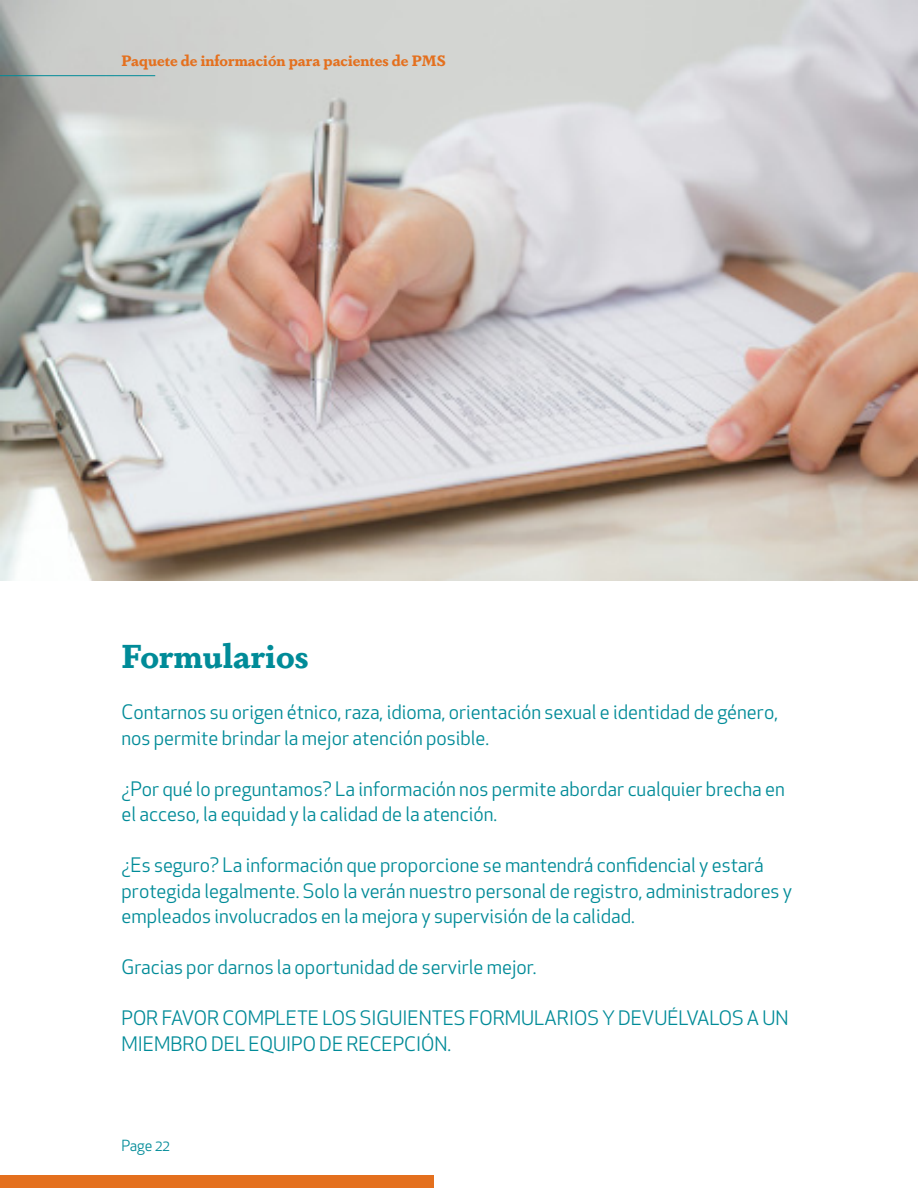
<style>
.page{position:relative;width:918px;height:1188px;background:#fff}
.page>*{position:absolute;margin:0;border:0;box-sizing:border-box;transform-origin:0 0}
.t1{font:700 33px "Dapifer";color:#008b98}
.t2{font:19.5px/25.5px "Apex New";color:#008b98}
.t3{font:700 15px "Dapifer";color:#e4701e}
.t4{font:15px "Apex New";color:#008b98}
</style>
<div class="page">
<img style="left:0;top:0;width:918px;height:581px">
<div style="left:0;top:1176px;width:433px;height:12px;background:#e4701e"></div>
<hr style="left:0;top:75px;width:155px;height:1px;background:#008b98">
<p class="t3" style="left:122px;top:50px;width:326px">Paquete de información para pacientes de PMS</p>
<p class="t1" style="left:122px;top:632px;width:189px">Formularios</p>
<p class="t2" style="left:122px;top:700px;width:658px">Contarnos su origen étnico, raza, idioma, orientación sexual e identidad de género, nos permite brindar la mejor atención posible.</p>
<p class="t2" style="left:122px;top:776px;width:665px">¿Por qué lo preguntamos? La información nos permite abordar cualquier brecha en el acceso, la equidad y la calidad de la atención.</p>
<p class="t2" style="left:122px;top:853px;width:672px">¿Es seguro? La información que proporcione se mantendrá confidencial y estará protegida legalmente. Solo la verán nuestro personal de registro, administradores y empleados involucrados en la mejora y supervisión de la calidad.</p>
<p class="t2" style="left:122px;top:955px;width:417px">Gracias por darnos la oportunidad de servirle mejor.</p>
<p class="t2" style="left:122px;top:1006px;width:669px">POR FAVOR COMPLETE LOS SIGUIENTES FORMULARIOS Y DEVUÉLVALOS A UN<br>MIEMBRO DEL EQUIPO DE RECEPCIÓN.</p>
<p class="t4" style="left:122px;top:1136px;width:50px">Page 22</p>
</div>
